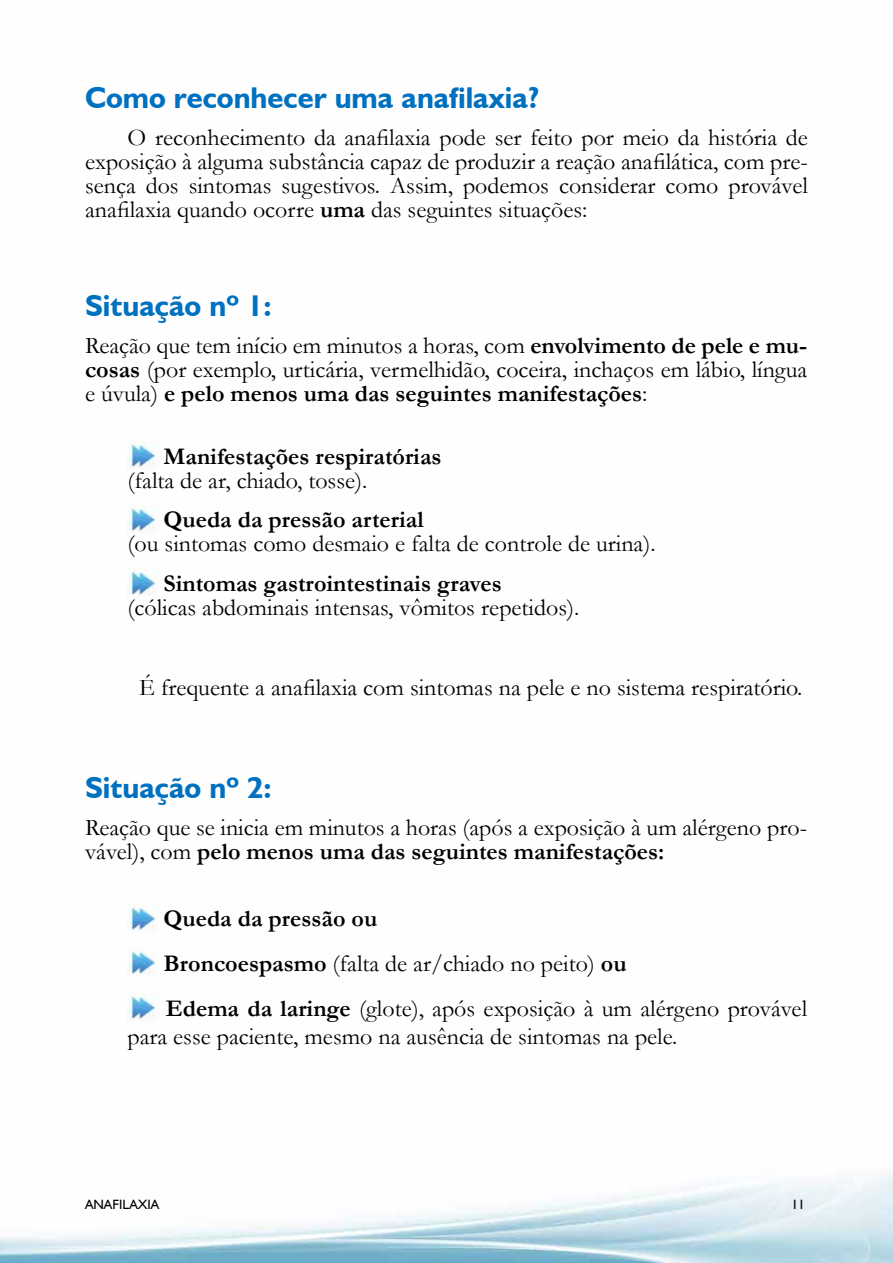
<style>
.page{position:relative;width:893px;height:1263px;background:#fff}
.page>*{position:absolute;margin:0;border:0;box-sizing:border-box;transform-origin:0 0}
.t1{font:700 30px "Humanist 521 BT";color:#0070c0}
.t2{font:24px/24px "Garamond";color:#000;text-align:justify}
.t3{font:700 24px "Garamond";color:#000}
.t4{font:13.5px "Humanist 521 BT";color:#000}
.s1{font-weight:700}
</style>
<div class="page">
<img style="left:0;top:457px;width:893px;height:806px">
<img style="left:128px;top:441px;width:30px;height:28px">
<img style="left:128px;top:505px;width:30px;height:28px">
<img style="left:128px;top:569px;width:30px;height:28px">
<img style="left:128px;top:904px;width:30px;height:28px">
<img style="left:128px;top:949px;width:30px;height:28px">
<img style="left:128px;top:993px;width:30px;height:28px">
<p class="t1" style="left:85px;top:79px;width:456px">Como reconhecer uma anafilaxia?</p>
<p class="t2" style="left:85px;top:124px;width:724px;text-indent:43px">O reconhecimento da anafilaxia pode ser feito por meio da história de exposição à alguma substância capaz de produzir a reação anafilática, com pre&shy;sença dos sintomas sugestivos. Assim, podemos considerar como provável anafilaxia quando ocorre <span class="s1">uma</span> das seguintes situações:</p>
<p class="t1" style="left:85px;top:287px;width:188px">Situação nº 1:</p>
<p class="t2" style="left:85px;top:333px;width:724px">Reação que tem início em minutos a horas, com <span class="s1">envolvimento de pele e mu&shy;cosas</span> (por exemplo, urticária, vermelhidão, coceira, inchaços em lábio, língua e úvula) <span class="s1">e pelo menos uma das seguintes manifestações</span>:</p>
<p class="t3" style="left:164px;top:440px;width:279px">Manifestações respiratórias</p>
<p class="t2" style="left:128px;top:467px;width:241px">(falta de ar, chiado, tosse).</p>
<p class="t3" style="left:164px;top:503px;width:262px">Queda da pressão arterial</p>
<p class="t2" style="left:128px;top:531px;width:529px">(ou sintomas como desmaio e falta de controle de urina).</p>
<p class="t3" style="left:164px;top:567px;width:340px">Sintomas gastrointestinais graves</p>
<p class="t2" style="left:128px;top:595px;width:453px">(cólicas abdominais intensas, vômitos repetidos).</p>
<p class="t2" style="left:139px;top:674px;width:665px">É frequente a anafilaxia com sintomas na pele e no sistema respiratório.</p>
<p class="t1" style="left:85px;top:769px;width:188px">Situação nº 2:</p>
<p class="t2" style="left:85px;top:815px;width:724px">Reação que se inicia em minutos a horas (após a exposição à um alérgeno pro&shy;vável), com <span class="s1">pelo menos uma das seguintes manifestações:</span></p>
<p class="t2" style="left:164px;top:896px;width:645px;line-height:44.5px;text-align:left"><span class="s1">Queda da pressão ou<br>Broncoespasmo</span> (falta de ar/chiado no peito) <span class="s1">ou<br>Edema da laringe</span> (glote), após exposição à um alérgeno provável</p>
<p class="t2" style="left:128px;top:1024px;width:551px">para esse paciente, mesmo na ausência de sintomas na pele.</p>
<p class="t4" style="left:85px;top:1196px;width:76px">ANAFILAXIA</p>
<p class="t4" style="left:791px;top:1196px;width:15px">11</p>
</div>
